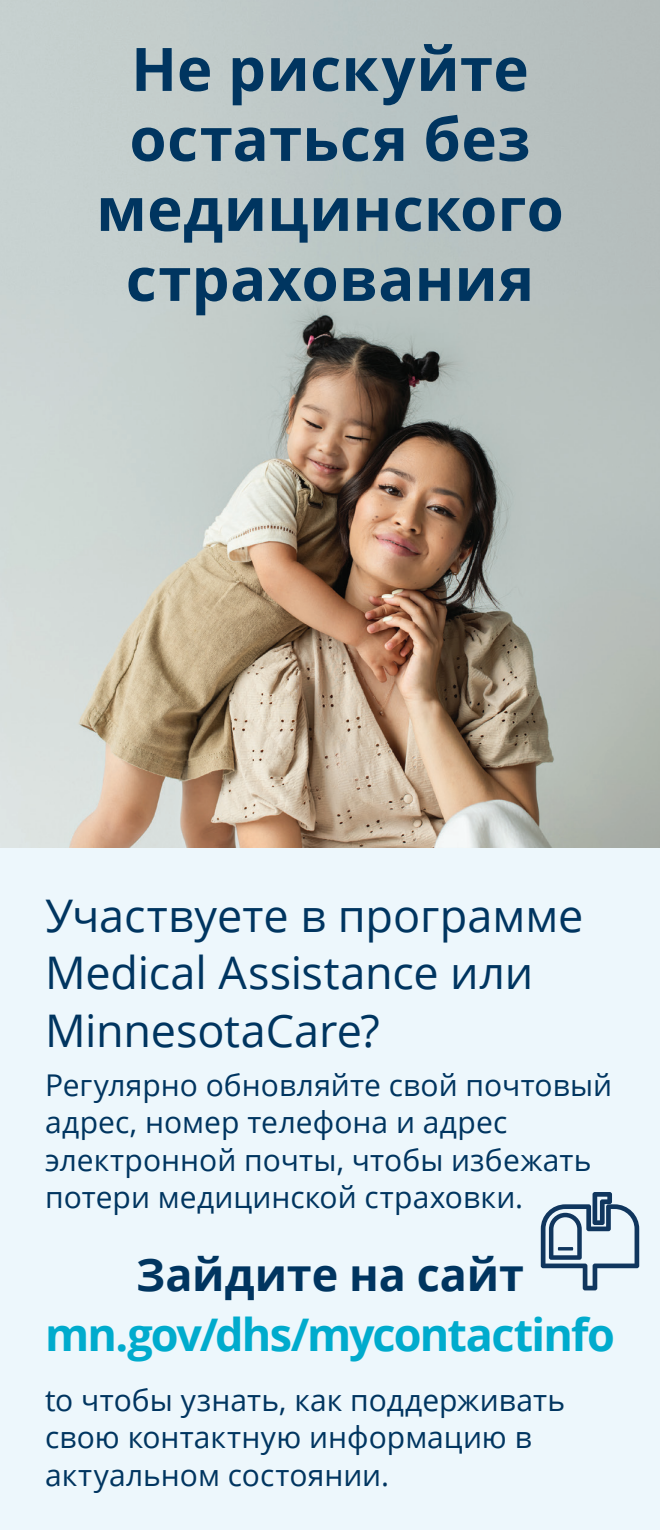
<style>
.page{position:relative;width:660px;height:1530px;background:#fff}
.page>*{position:absolute;margin:0;border:0;box-sizing:border-box;transform-origin:0 0}
.t1{font:700 60px/70px "Open Sans";letter-spacing:.01em;color:#003560;text-align:center}
.Heading_2{font:45px/57.5px "Open Sans";letter-spacing:-.005em;color:#003560}
.body{font:700 45px "Open Sans";letter-spacing:-.04em;color:#00abcd}
.body-2{font:700 45px "Open Sans";letter-spacing:-.005em;color:#003560}
.body-3{font:30px/37.5px "Open Sans";color:#003560}
</style>
<div class="page">
<div style="left:0;top:848px;width:660px;height:682px;background:#edf7fc"></div>
<img style="left:0;top:0;width:660px;height:848px">
<svg style="left:541px;top:1192px;width:98px;height:98px"></svg>
<h1 class="t1" style="left:96px;top:33px;width:469px">Не рискуйте остаться без медицинского страхования</h1>
<h2 class="Heading_2" style="left:45px;top:886px;width:540px">Участвуете в программе<br>Medical Assistance или<br>MinnesotaCare?</h2>
<p class="body-3" style="left:45px;top:1065px;width:569px">Регулярно обновляйте свой почтовый адрес, номер телефона и адрес электронной почты, чтобы избежать потери медицинской страховки.</p>
<p class="body-2" style="left:136px;top:1243px;width:389px">Зайдите на сайт</p>
<p class="body" style="left:45px;top:1303px;width:572px">mn.gov/dhs/mycontactinfo</p>
<p class="body-3" style="left:45px;top:1380px;width:522px">to чтобы узнать, как поддерживать свою контактную информацию в актуальном состоянии.</p>
</div>
